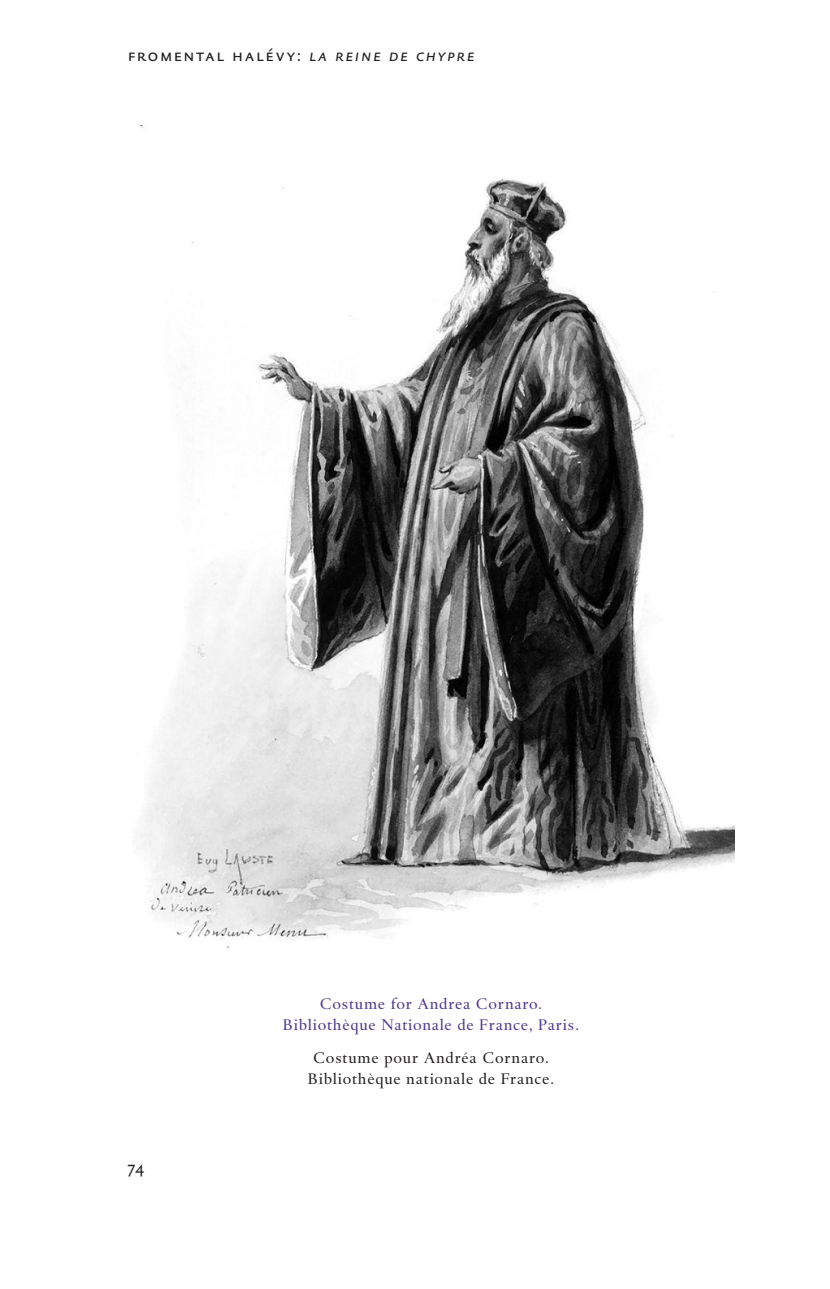
<style>
.page{position:relative;width:830px;height:1289px;background:#fff}
.page>*{position:absolute;margin:0;border:0;box-sizing:border-box;transform-origin:0 0}
.t1{font:18px "DTL Haarlemmer D Sans Caps";letter-spacing:.09em;color:#231f20}
.t2{font:15.75px/20.2px "DTL Haarlemmer SD";letter-spacing:.05em;color:#4d3595;text-align:center}
.t3{font:15.75px/20.2px "DTL Haarlemmer SD";letter-spacing:.05em;color:#231f20;text-align:center}
.s1{font-style:italic}
</style>
<div class="page">
<img style="left:136px;top:125px;width:597px;height:823px">
<p class="t1" style="left:128px;top:44px;width:348px">fromental halévy: <span class="s1">la reine de chypre</span></p>
<p class="t1" style="left:128px;top:1156px;width:18px">74</p>
<p class="t2" style="left:283px;top:993px;width:297px">Costume for Andrea Cornaro.<br>Bibliothèque Nationale de France, Paris.</p>
<p class="t3" style="left:308px;top:1047px;width:247px">Costume pour Andréa Cornaro.<br>Bibliothèque nationale de France.</p>
</div>
